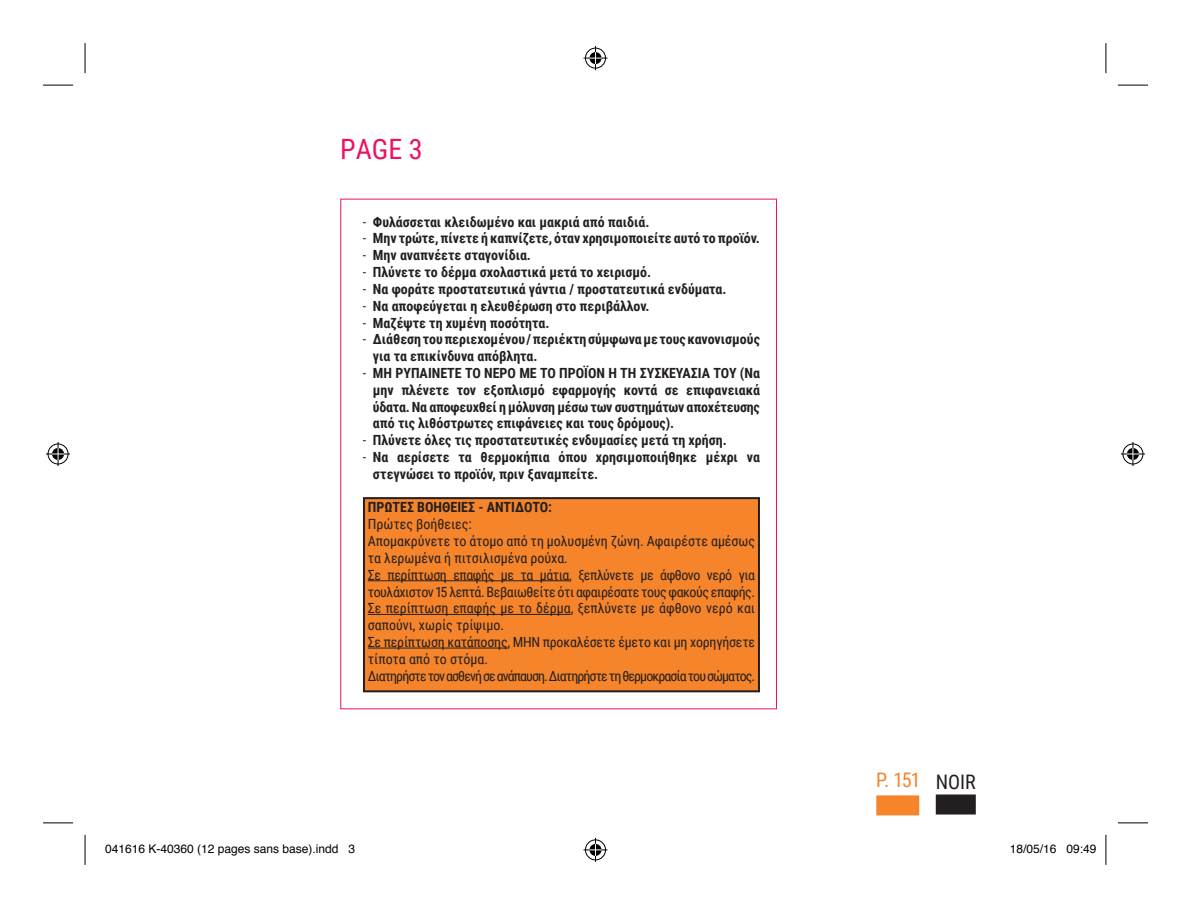
<style>
.page{position:relative;width:1191px;height:908px;background:#fff}
.page>*{position:absolute;margin:0;border:0;box-sizing:border-box;transform-origin:0 0}
.t1{font:28px "Roboto Condensed";color:#ec1163}
.t2{font:20px "Roboto Condensed";color:#f5842a}
.t3{font:20px "Roboto Condensed";color:#231f20}
.t4{font:700 14px/16.8px "Roboto Condensed";color:#231f20}
.t5{font:14px/16.8px "Roboto Condensed";letter-spacing:-.015em;color:#231f20}
.t6{font:12px "Helvetica";color:#000}
.s1{font-weight:400}
</style>
<div class="page">
<div style="left:935px;top:794px;width:40px;height:20px;background:#231f20"></div>
<div style="left:364px;top:498px;width:395px;height:193px;background:#f5842a"></div>
<hr style="left:368px;top:580px;width:201px;height:1px;background:#231f20">
<hr style="left:368px;top:613px;width:203px;height:1px;background:#231f20">
<hr style="left:368px;top:647px;width:139px;height:1px;background:#231f20">
<div style="left:363px;top:497px;width:397px;height:195px;border:2px solid #231f20"></div>
<div style="left:876px;top:795px;width:43px;height:20px;background:#f5842a"></div>
<hr style="left:43px;top:85px;width:30px;height:1px;background:#000">
<hr style="left:1118px;top:85px;width:30px;height:1px;background:#000">
<hr style="left:43px;top:822px;width:30px;height:1px;background:#000">
<hr style="left:1118px;top:822px;width:30px;height:1px;background:#000">
<hr style="left:85px;top:43px;width:1px;height:30px;background:#000">
<hr style="left:85px;top:834px;width:1px;height:30px;background:#000">
<hr style="left:1105px;top:43px;width:1px;height:30px;background:#000">
<hr style="left:1105px;top:834px;width:1px;height:30px;background:#000">
<svg style="left:583px;top:46px;width:24px;height:24px"></svg>
<svg style="left:583px;top:837px;width:24px;height:24px"></svg>
<svg style="left:46px;top:442px;width:24px;height:24px"></svg>
<svg style="left:1121px;top:442px;width:24px;height:24px"></svg>
<h1 class="t1" style="left:340px;top:129px;width:84px">PAGE 3</h1>
<p class="t4" style="left:363px;top:212px;width:288px"><span class="s1">-</span> Φυλάσσεται κλειδωμένο και μακριά από παιδιά.</p>
<p class="t4" style="left:363px;top:229px;width:398px"><span class="s1">-</span> Μην τρώτε, πίνετε ή καπνίζετε, όταν χρησιμοποιείτε αυτό το προϊόν.</p>
<p class="t4" style="left:363px;top:246px;width:169px"><span class="s1">-</span> Μην αναπνέετε σταγονίδια.</p>
<p class="t4" style="left:363px;top:263px;width:290px"><span class="s1">-</span> Πλύνετε το δέρμα σχολαστικά μετά το χειρισμό.</p>
<p class="t4" style="left:363px;top:280px;width:365px"><span class="s1">-</span> Να φοράτε προστατευτικά γάντια / προστατευτικά ενδύματα.</p>
<p class="t4" style="left:363px;top:296px;width:288px"><span class="s1">-</span> Να αποφεύγεται η ελευθέρωση στο περιβάλλον.</p>
<p class="t4" style="left:363px;top:313px;width:188px"><span class="s1">-</span> Μαζέψτε τη χυμένη ποσότητα.</p>
<p class="t4" style="left:373px;top:330px;width:388px;text-indent:-10px"><span class="s1">-</span> Διάθεση του περιεχομένου / περιέκτη σύμφωνα με τους κανονισμούς για τα επικίνδυνα απόβλητα.</p>
<p class="t4" style="left:373px;top:364px;width:388px;text-align:justify;text-indent:-10px"><span class="s1">-</span> ΜΗ ΡΥΠΑΙΝΕΤΕ ΤΟ ΝΕΡΟ ΜΕ ΤΟ ΠΡΟΪΟΝ Η ΤΗ ΣΥΣΚΕΥΑΣΙΑ ΤΟΥ (Να μην πλένετε τον εξοπλισμό εφαρμογής κοντά σε επιφανειακά ύδατα. Να αποφευχθεί η μόλυνση μέσω των συστημάτων αποχέτευσης από τις λιθόστρωτες επιφάνειες και τους δρόμους).</p>
<p class="t4" style="left:363px;top:431px;width:365px"><span class="s1">-</span> Πλύνετε όλες τις προστατευτικές ενδυμασίες μετά τη χρήση.</p>
<p class="t4" style="left:373px;top:448px;width:388px;text-indent:-10px"><span class="s1">-</span> Να αερίσετε τα θερμοκήπια όπου χρησιμοποιήθηκε μέχρι να στεγνώσει το προϊόν, πριν ξαναμπείτε.</p>
<p class="t4" style="left:368px;top:498px;width:186px">ΠΡΩΤΕΣ ΒΟΗΘΕΙΕΣ - ΑΝΤΙΔΟΤΟ:</p>
<p class="t5" style="left:368px;top:515px;width:389px">Πρώτες βοήθειες:<br>Απομακρύνετε το άτομο από τη μολυσμένη ζώνη. Αφαιρέστε αμέσως τα λερωμένα ή πιτσιλισμένα ρούχα.<br>Σε περίπτωση επαφής με τα μάτια, ξεπλύνετε με άφθονο νερό για τουλάχιστον 15 λεπτά. Βεβαιωθείτε ότι αφαιρέσατε τους φακούς επαφής.<br>Σε περίπτωση επαφής με το δέρμα, ξεπλύνετε με άφθονο νερό και σαπούνι, χωρίς τρίψιμο.<br>Σε περίπτωση κατάποσης, ΜΗΝ προκαλέσετε έμετο και μη χορηγήσετε τίποτα από το στόμα.<br>Διατηρήστε τον ασθενή σε ανάπαυση. Διατηρήστε τη θερμοκρασία του σώματος.</p>
<h2 class="t2" style="left:876px;top:765px;width:44px">P. 151</h2>
<h2 class="t3" style="left:935px;top:767px;width:42px">NOIR</h2>
<p class="t6" style="left:105px;top:839px;width:252px">041616 K-40360 (12 pages sans base).indd 3</p>
<p class="t6" style="left:1010px;top:839px;width:88px">18/05/16 09:49</p>
</div>
